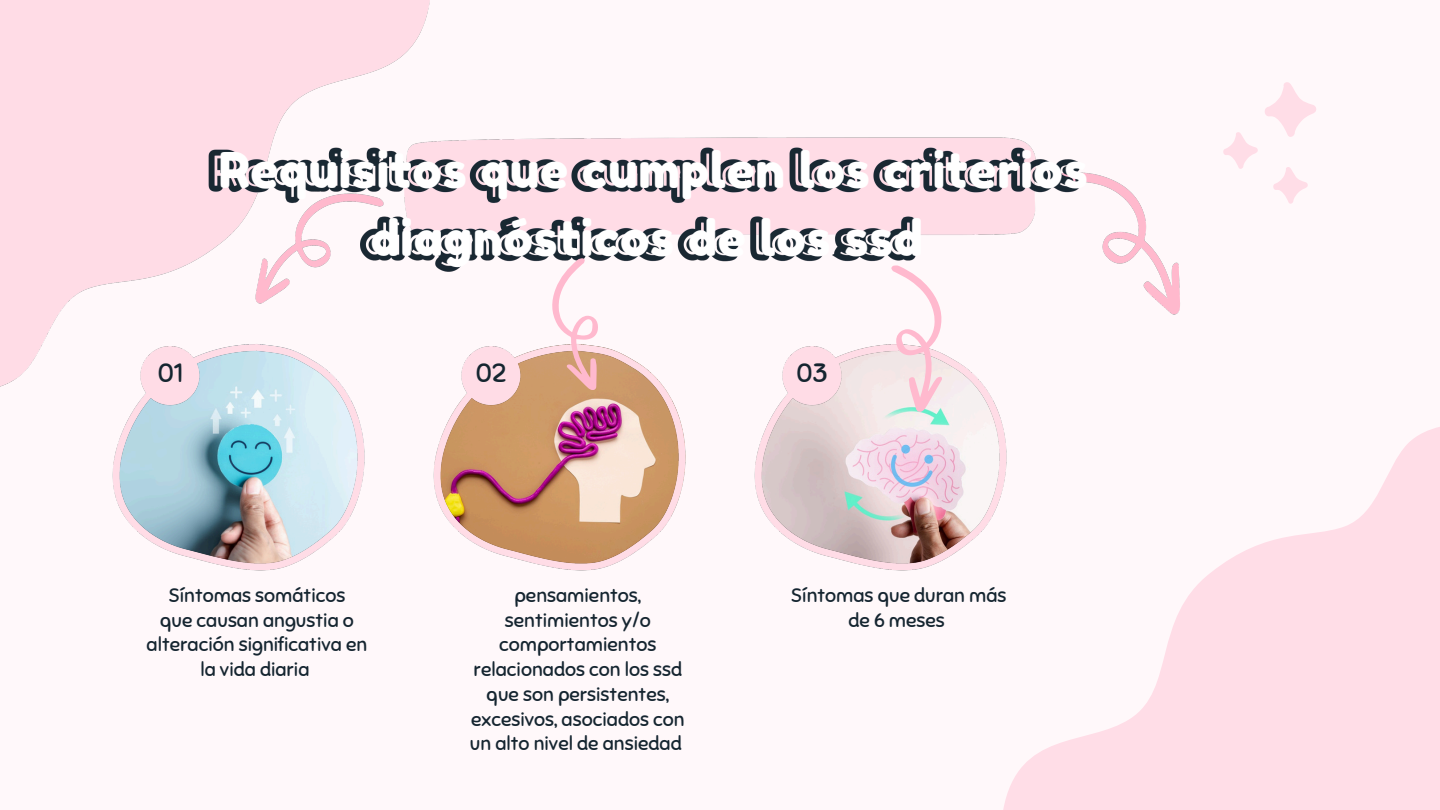
<style>
.page{position:relative;width:1440px;height:810px;background:#fff8fa}
.page>*{position:absolute;margin:0;border:0;box-sizing:border-box;transform-origin:0 0}
.t1{font:49.1px/68.2px "Fredoka One";letter-spacing:.015em;color:#fff;text-align:center}
.t2{font:26.5px "Sniglet";color:#152530}
.t3{font:19.5px/24.8px "Sniglet";color:#152530;text-align:center}
</style>
<div class="page">
<svg style="left:1003px;top:427px;width:437px;height:383px;fill:#ffdde7"></svg>
<img style="left:0;top:0;width:1180px;height:387px">
<img style="left:747px;top:339px;width:273px;height:239px">
<img style="left:427px;top:339px;width:273px;height:232px">
<img style="left:106px;top:339px;width:273px;height:232px">
<svg style="left:552px;top:258px;width:46px;height:132px"></svg>
<svg style="left:891px;top:265px;width:51px;height:147px"></svg>
<svg style="left:1265px;top:82px;width:51px;height:55px"></svg>
<svg style="left:1273px;top:167px;width:35px;height:37px"></svg>
<svg style="left:1223px;top:132px;width:35px;height:37px"></svg>
<p class="t1" style="left:219px;top:136px;width:870px">Requisitos que cumplen los criterios diagnósticos de los ssd</p>
<p class="t2" style="left:158px;top:356px;width:27px">01</p>
<p class="t2" style="left:476px;top:356px;width:33px">02</p>
<p class="t2" style="left:796px;top:356px;width:33px">03</p>
<p class="t3" style="left:147px;top:583px;width:222px">Síntomas somáticos<br>que causan angustia o alteración significativa en la vida diaria</p>
<p class="t3" style="left:470px;top:583px;width:216px">pensamientos, sentimientos y/o comportamientos relacionados con los ssd que son persistentes, excesivos, asociados con un alto nivel de ansiedad</p>
<p class="t3" style="left:791px;top:583px;width:217px">Síntomas que duran más de 6 meses</p>
</div>
